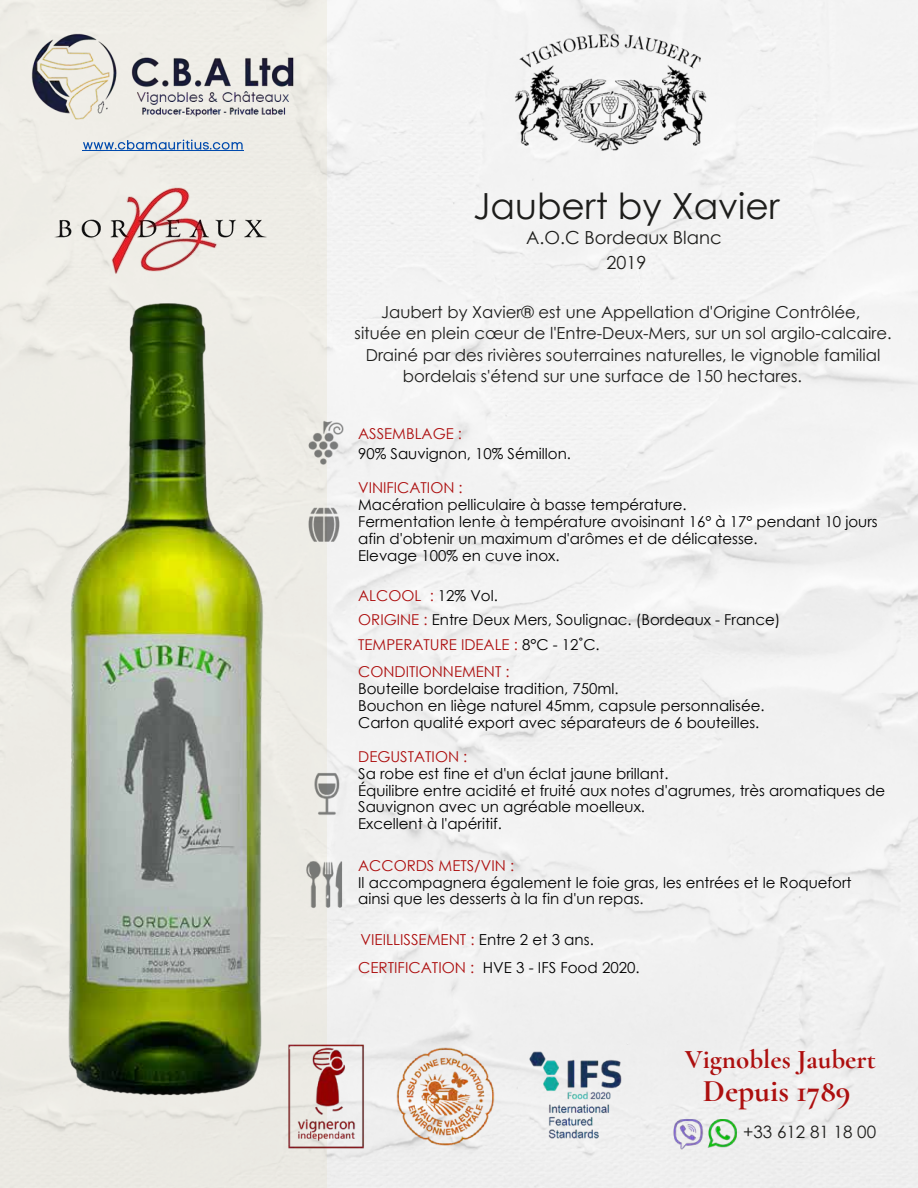
<style>
.page{position:relative;width:918px;height:1188px;background:#fff}
.page>*{position:absolute;margin:0;border:0;box-sizing:border-box;transform-origin:0 0}
.t1{font:36px "Century Gothic";color:#1d1d1b}
.t2{font:700 31.5px "Cormorant Garamond";color:#ad0f0f}
.t3{font:700 27px "Cormorant Garamond";color:#ad0f0f}
.t4{font:18px/24.6px "Century Gothic";color:#1d1d1b;text-align:center}
.t5{font:17.1px "Century Gothic";color:#1d1d1b}
.t6{font:16.5px "Century Gothic";color:#1d1d1b}
.t7{font:15.15px "Century Gothic";color:#000}
.t8{font:15.15px "Century Gothic";color:#ad0f0f}
.t9{font:15px/16.8px "Century Gothic";color:#000}
.t10{font:15px "Century Gothic";color:#ad0f0f}
.s1{color:#ad0f0f}
.s2{color:#000}
</style>
<div class="page">
<div style="left:327px;top:0;width:591px;height:1188px;background:#f2f2f2"></div>
<div style="left:0;top:0;width:327px;height:1188px;background:#edece6"></div>
<img style="left:48px;top:172px;width:219px;height:111px">
<img style="left:308px;top:419px;width:39px;height:51px">
<img style="left:308px;top:505px;width:34px;height:38px">
<img style="left:314px;top:771px;width:28px;height:45px">
<img style="left:306px;top:859px;width:38px;height:51px">
<img style="left:520px;top:1044px;width:111px;height:105px">
<img style="left:31px;top:31px;width:263px;height:89px">
<img style="left:287px;top:1042px;width:78px;height:108px">
<img style="left:673px;top:1119px;width:63px;height:31px">
<img style="left:61px;top:302px;width:204px;height:794px">
<img style="left:392px;top:1042px;width:108px;height:108px">
<hr style="left:83px;top:150px;width:161px;height:1px;background:#004aad">
<svg style="left:83px;top:140px;width:160px;height:10px"></svg>
<img style="left:502px;top:26px;width:216px;height:132px">
<h1 class="t1" style="left:473px;top:181px;width:308px">Jaubert by Xavier</h1>
<p class="t4" style="left:526px;top:225px;width:197px">A.O.C Bordeaux Blanc<br>2019</p>
<p class="t6" style="left:381px;top:300px;width:481px">Jaubert by Xavier® est une Appellation d'Origine Contrôlée,</p>
<p class="t6" style="left:355px;top:322px;width:539px">située en plein cœur de l'Entre-Deux-Mers, sur un sol argilo-calcaire.</p>
<p class="t6" style="left:366px;top:343px;width:516px">Drainé par des rivières souterraines naturelles, le vignoble familial</p>
<p class="t6" style="left:403px;top:365px;width:401px">bordelais s'étend sur une surface de 150 hectares.</p>
<p class="t10" style="left:358px;top:423px;width:105px">ASSEMBLAGE :</p>
<p class="t9" style="left:358px;top:445px;width:214px">90% Sauvignon, 10% Sémillon.</p>
<p class="t10" style="left:358px;top:477px;width:106px">VINIFICATION :</p>
<p class="t9" style="left:358px;top:496px;width:521px">Macération pelliculaire à basse température.<br>Fermentation lente à température avoisinant 16° à 17° pendant 10 jours afin d'obtenir un maximum d'arômes et de délicatesse.<br>Elevage 100% en cuve inox.</p>
<p class="t9" style="left:358px;top:583px;width:424px;line-height:24.8px"><span class="s1">ALCOOL :</span> 12% Vol.<br><span class="s1">ORIGINE :</span> Entre Deux Mers, Soulignac. (Bordeaux - France)<br><span class="s1">TEMPERATURE IDEALE :</span> 8°C - 12˚C.</p>
<p class="t10" style="left:358px;top:662px;width:153px">CONDITIONNEMENT :</p>
<p class="t9" style="left:358px;top:680px;width:408px">Bouteille bordelaise tradition, 750ml.<br>Bouchon en liège naturel 45mm, capsule personnalisée.<br>Carton qualité export avec séparateurs de 6 bouteilles.</p>
<p class="t10" style="left:358px;top:746px;width:111px">DEGUSTATION :</p>
<p class="t9" style="left:358px;top:765px;width:528px">Sa robe est fine et d'un éclat jaune brillant.<br>Équilibre entre acidité et fruité aux notes d'agrumes, très aromatiques de Sauvignon avec un agréable moelleux.<br>Excellent à l'apéritif.</p>
<p class="t10" style="left:358px;top:855px;width:157px">ACCORDS METS/VIN :</p>
<p class="t9" style="left:358px;top:874px;width:495px">Il accompagnera également le foie gras, les entrées et le Roquefort ainsi que les desserts à la fin d'un repas.</p>
<p class="t8" style="left:361px;top:929px;width:235px">VIEILLISSEMENT : <span class="s2">Entre 2 et 3 ans.</span></p>
<p class="t7" style="left:358px;top:957px;width:283px"><span class="s1">CERTIFICATION :</span> HVE 3 - IFS Food 2020.</p>
<h3 class="t3" style="left:685px;top:1043px;width:193px">Vignobles Jaubert</h3>
<h2 class="t2" style="left:703px;top:1071px;width:149px">Depuis 1789</h2>
<p class="t5" style="left:743px;top:1120px;width:135px">+33 612 81 18 00</p>
</div>
